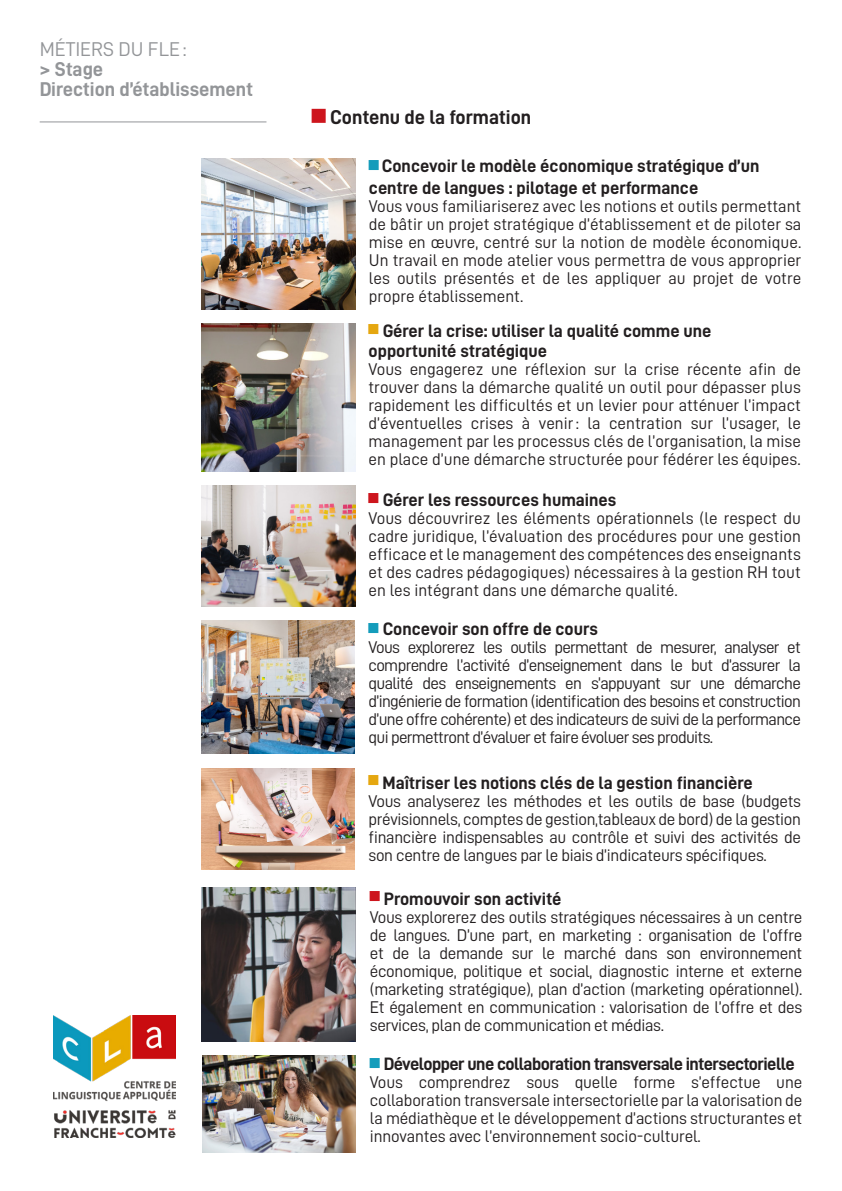
<style>
.page{position:relative;width:842px;height:1191px;background:#fff}
.page>*{position:absolute;margin:0;border:0;box-sizing:border-box;transform-origin:0 0}
.t1{font:20px "D DIN Bold";color:#939598}
.t2{font:20px "D DIN Bold";color:#231f20}
.t3{font:20px "D DIN";color:#939598}
.Titre_module{font:18px/22px "D DIN Bold";color:#231f20}
.Titre_module-2{font:18px "D DIN Bold";letter-spacing:-.03em;color:#231f20}
.texte_descriptif{font:17px/18px "D DIN";letter-spacing:-.01em;color:#231f20;text-align:justify}
</style>
<div class="page">
<img style="left:54px;top:1015px;width:121px;height:122px">
<hr style="left:40px;top:121px;width:226px;height:1px;background:#939598">
<img style="left:202px;top:158px;width:153px;height:151px">
<img style="left:202px;top:621px;width:153px;height:133px">
<img style="left:202px;top:1055px;width:154px;height:97px">
<img style="left:202px;top:323px;width:153px;height:148px">
<img style="left:202px;top:768px;width:152px;height:101px">
<img style="left:202px;top:485px;width:153px;height:121px">
<img style="left:202px;top:887px;width:153px;height:154px">
<p class="t3" style="left:40px;top:39px;width:148px">MÉTIERS DU FLE:</p>
<p class="t1" style="left:40px;top:58px;width:65px">&gt; Stage</p>
<p class="t1" style="left:40px;top:78px;width:215px">Direction d’établissement</p>
<p class="t2" style="left:330px;top:106px;width:203px">Contenu de la formation</p>
<p class="Titre_module" style="left:369px;top:155px;width:392px;text-indent:13px">Concevoir le modèle économique stratégique d’un centre de langues : pilotage et performance</p>
<p class="texte_descriptif" style="left:369px;top:197px;width:434px">Vous vous familiariserez avec les notions et outils permettant de bâtir un projet stratégique d’établissement et de piloter sa mise en œuvre, centré sur la notion de modèle économique.<br>Un travail en mode atelier vous permettra de vous approprier les outils présentés et de les appliquer au projet de votre propre établissement.</p>
<p class="Titre_module" style="left:369px;top:321px;width:344px;line-height:20px;text-indent:14px">Gérer la crise: utiliser la qualité comme une opportunité stratégique</p>
<p class="texte_descriptif" style="left:369px;top:360px;width:434px">Vous engagerez une réflexion sur la crise récente afin de trouver dans la démarche qualité un outil pour dépasser plus rapidement les difficultés et un levier pour atténuer l’impact d’éventuelles crises à venir: la centration sur l’usager, le management par les processus clés de l’organisation, la mise en place d’une démarche structurée pour fédérer les équipes.</p>
<p class="Titre_module" style="left:383px;top:488px;width:235px">Gérer les ressources humaines</p>
<p class="texte_descriptif" style="left:369px;top:509px;width:434px">Vous découvrirez les éléments opérationnels (le respect du cadre juridique, l’évaluation des procédures pour une gestion efficace et le management des compétences des enseignants et des cadres pédagogiques) nécessaires à la gestion RH tout en les intégrant dans une démarche qualité.</p>
<p class="Titre_module" style="left:383px;top:617px;width:217px">Concevoir son offre de cours</p>
<p class="texte_descriptif" style="left:369px;top:637px;width:434px">Vous explorerez les outils permettant de mesurer, analyser et comprendre l’activité d’enseignement dans le but d’assurer la qualité des enseignements en s’appuyant sur une démarche d’ingénierie de formation (identification des besoins et construction d’une offre cohérente) et des indicateurs de suivi de la performance qui permettront d’évaluer et faire évoluer ses produits.</p>
<p class="Titre_module" style="left:382px;top:771px;width:372px">Maîtriser les notions clés de la gestion financière</p>
<p class="texte_descriptif" style="left:369px;top:792px;width:434px">Vous analyserez les méthodes et les outils de base (budgets prévisionnels, comptes de gestion,tableaux de bord) de la gestion financière indispensables au contrôle et suivi des activités de son centre de langues par le biais d’indicateurs spécifiques.</p>
<p class="Titre_module" style="left:384px;top:887px;width:179px">Promouvoir son activité</p>
<p class="texte_descriptif" style="left:370px;top:907px;width:434px">Vous explorerez des outils stratégiques nécessaires à un centre de langues. D’une part, en marketing : organisation de l’offre et de la demande sur le marché dans son environnement économique, politique et social, diagnostic interne et externe (marketing stratégique), plan d’action (marketing opérationnel).<br>Et également en communication : valorisation de l’offre et des services, plan de communication et médias.</p>
<p class="Titre_module-2" style="left:384px;top:1053px;width:412px">Développer une collaboration transversale intersectorielle</p>
<p class="texte_descriptif" style="left:370px;top:1072px;width:434px">Vous comprendrez sous quelle forme s’effectue une collaboration transversale intersectorielle par la valorisation de la médiathèque et le développement d’actions structurantes et innovantes avec l’environnement socio-culturel.</p>
</div>
